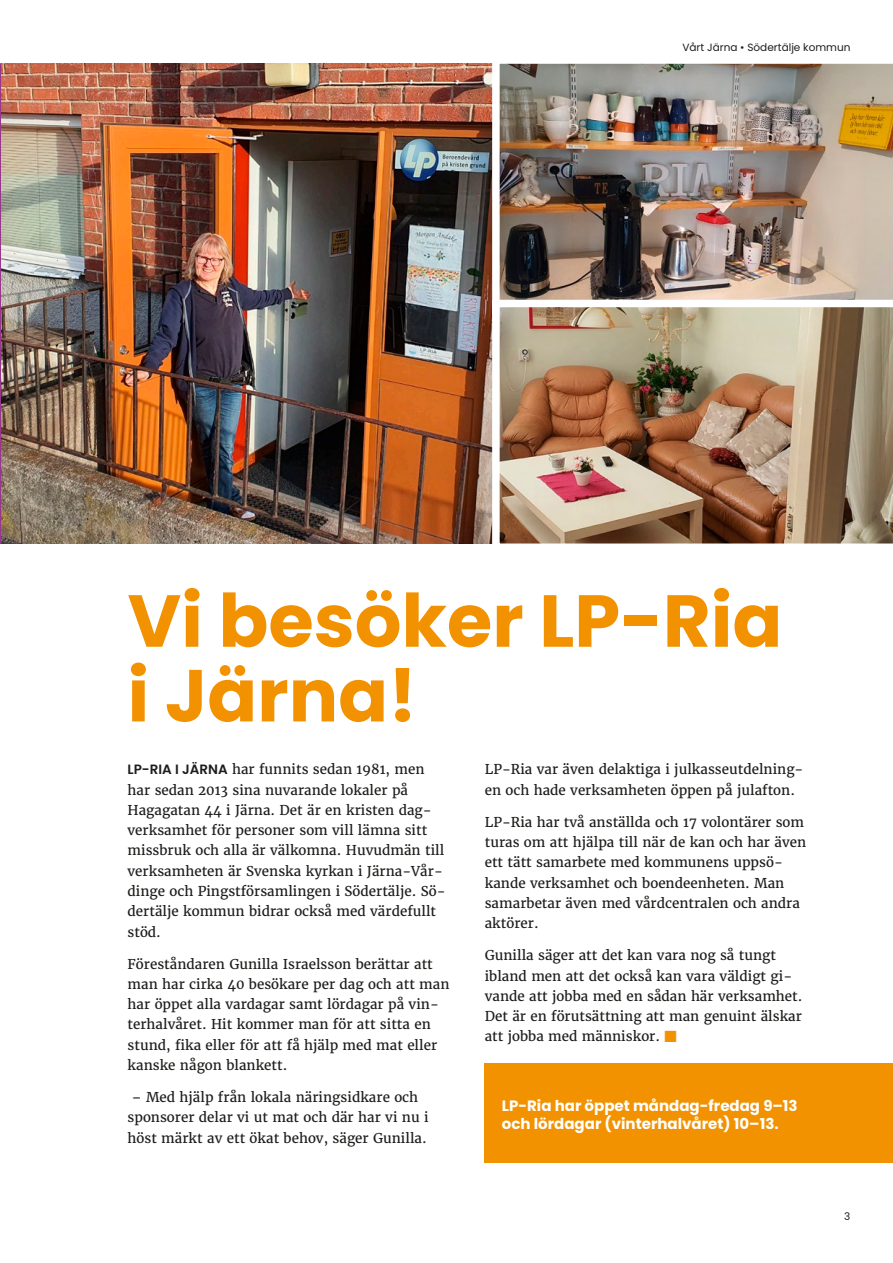
<style>
.page{position:relative;width:893px;height:1263px;background:#fff}
.page>*{position:absolute;margin:0;border:0;box-sizing:border-box;transform-origin:0 0}
.t1{font:700 73.5px/74.7px "Poppins Latin";color:#f39200}
.t2{font:700 15px/18px "Poppins Latin";color:#fff}
.t3{font:13.5px/20.2px "Merriweather";color:#1d1d1b}
.t4{font:10.5px "Poppins Latin";color:#1d1d1b}
.s1{font-family:"Poppins Latin";font-weight:600}
.s2{color:#f39200}
</style>
<div class="page">
<img style="left:1px;top:64px;width:487px;height:479px">
<hr style="left:0;top:64px;width:1px;height:479px;background:#96368c">
<img style="left:488px;top:63px;width:405px;height:233px">
<img style="left:488px;top:296px;width:405px;height:248px">
<div style="left:485px;top:1063px;width:408px;height:100px;background:#f39200"></div>
<p class="t4" style="left:682px;top:41px;width:170px">Vårt Järna • Södertälje kommun</p>
<h1 class="t1" style="left:128px;top:584px;width:656px">Vi besöker LP-Ria i Järna!</h1>
<p class="t3" style="left:128px;top:759px;width:320px"><span class="s1">LP-RIA I JÄRNA</span> har funnits sedan 1981, men har sedan 2013 sina nuvarande lokaler på Hagagatan 44 i Järna. Det är en kristen dag&shy;verksamhet för personer som vill lämna sitt missbruk och alla är välkomna. Huvudmän till verksamheten är Svenska kyrkan i Järna-Vår&shy;dinge och Pingstförsamlingen i Södertälje. Sö&shy;dertälje kommun bidrar också med värdefullt stöd.</p>
<p class="t3" style="left:128px;top:954px;width:323px">Föreståndaren Gunilla Israelsson berättar att man har cirka 40 besökare per dag och att man har öppet alla vardagar samt lördagar på vin&shy;terhalvåret. Hit kommer man för att sitta en stund, fika eller för att få hjälp med mat eller kanske någon blankett.</p>
<p class="t3" style="left:128px;top:1087px;width:303px;text-align:center">– Med hjälp från lokala näringsidkare och sponsorer delar vi ut mat och där har vi nu i höst märkt av ett ökat behov, säger Gunilla.</p>
<p class="t3" style="left:485px;top:759px;width:320px">LP-Ria var även delaktiga i julkasseutdelning&shy;en och hade verksamheten öppen på julafton.</p>
<p class="t3" style="left:485px;top:812px;width:323px">LP-Ria har två anställda och 17 volontärer som turas om att hjälpa till när de kan och har även ett tätt samarbete med kommunens uppsö&shy;kande verksamhet och boendeenheten. Man samarbetar även med vårdcentralen och andra aktörer.</p>
<p class="t3" style="left:485px;top:945px;width:319px">Gunilla säger att det kan vara nog så tungt ibland men att det också kan vara väldigt gi&shy;vande att jobba med en sådan här verksamhet.<br>Det är en förutsättning att man genuint älskar att jobba med människor. <span class="s2">■</span></p>
<p class="t2" style="left:502px;top:1096px;width:297px">LP-Ria har öppet måndag-fredag 9–13 och lördagar (vinterhalvåret) 10–13.</p>
<p class="t4" style="left:844px;top:1210px;width:8px">3</p>
</div>
